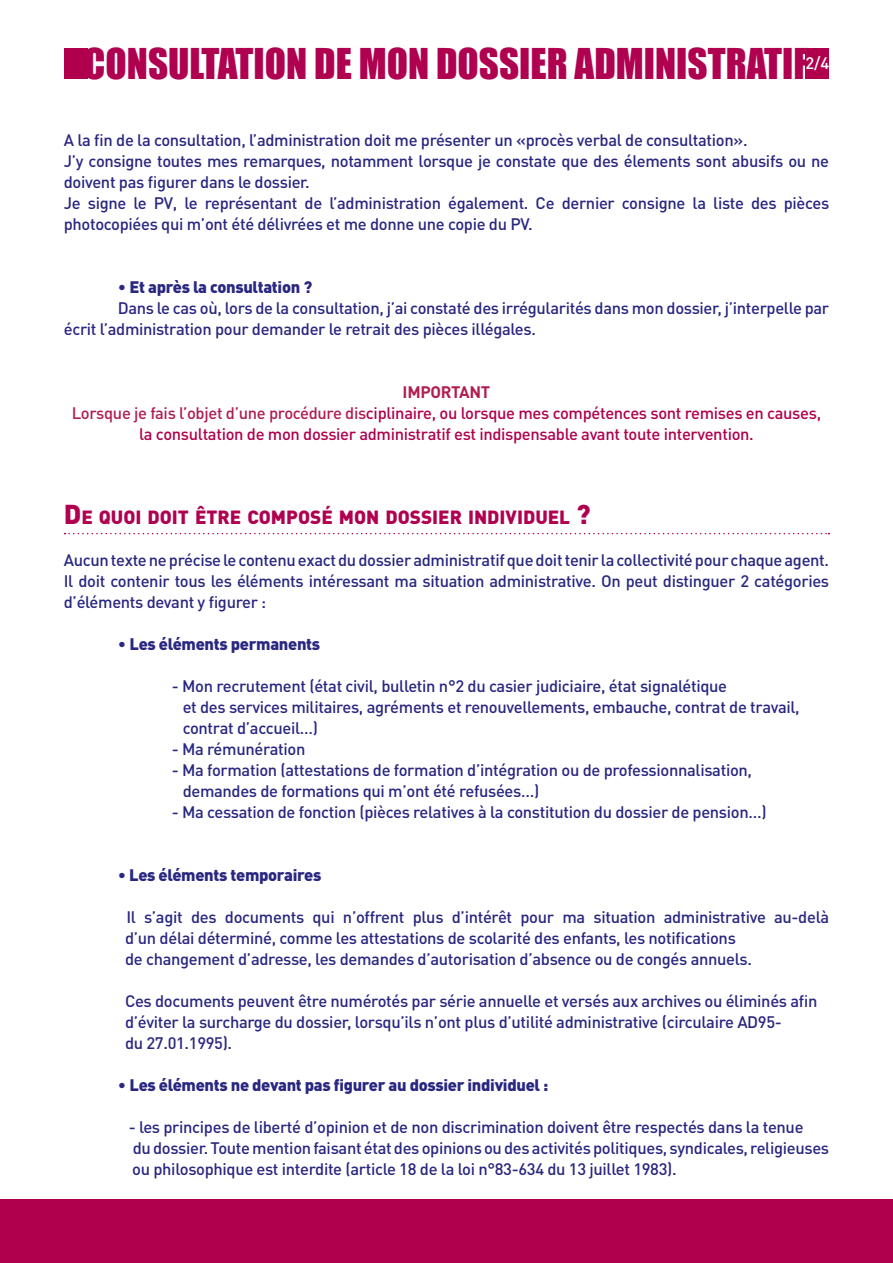
<style>
.page{position:relative;width:893px;height:1263px;background:#fff}
.page>*{position:absolute;margin:0;border:0;box-sizing:border-box;transform-origin:0 0}
.t1{font:39px "Impact";color:#b00151}
.t2{font:900 18.9px "DIN Pro";color:#b00151}
.t3{font:500 16.5px/21px "DIN Pro";letter-spacing:-.02em;color:#292780}
.t4{font:500 16.5px "DIN Pro";letter-spacing:-.02em;color:#b0004d}
.t5{font:900 16.5px "DIN Pro";letter-spacing:-.02em;color:#292780}
.t6{font:700 16.5px "DIN Pro";letter-spacing:-.02em;color:#b01e50}
.t7{font:500 16.5px "DIN Pro";color:#fff}
.s1{font-weight:500}
.s2{color:#b01e50}
.s3{font-size:27px}
</style>
<div class="page">
<svg style="left:65px;top:533px;width:764px;height:1px"></svg>
<div style="left:64px;top:48px;width:24px;height:31px;background:#b0004d"></div>
<div style="left:805px;top:48px;width:24px;height:31px;background:#b0004d"></div>
<div style="left:0;top:1199px;width:893px;height:64px;background:#b0004d"></div>
<p class="t1" style="left:84px;top:34px;width:726px">CONSULTATION DE MON DOSSIER ADMINISTRATIF</p>
<p class="t7" style="left:805px;top:52px;width:25px">2/4</p>
<p class="t3" style="left:64px;top:129px;width:685px">A la fin de la consultation, l’administration doit me présenter un «procès verbal de consultation».</p>
<p class="t3" style="left:64px;top:150px;width:767px">J’y consigne toutes mes remarques, notamment lorsque je constate que des élements sont abusifs ou ne doivent pas figurer dans le dossier.</p>
<p class="t3" style="left:64px;top:192px;width:767px">Je signe le PV, le représentant de l’administration également. Ce dernier consigne la liste des pièces photocopiées qui m’ont été délivrées et me donne une copie du PV.</p>
<p class="t5" style="left:118px;top:276px;width:196px"><span class="s1">•</span> Et après la consultation ?</p>
<p class="t3" style="left:64px;top:297px;width:767px;text-indent:54px">Dans le cas où, lors de la consultation, j’ai constaté des irrégularités dans mon dossier, j’interpelle par écrit l’administration pour demander le retrait des pièces illégales.</p>
<p class="t6" style="left:403px;top:381px;width:89px">IMPORTANT</p>
<p class="t4" style="left:72px;top:402px;width:751px"><span class="s2">Lorsque je fais l’objet d’une procédure dis</span>ciplinaire, ou lorsque mes compétences sont remises en causes,</p>
<p class="t4" style="left:139px;top:423px;width:616px">la consultation de mon dossier administratif est indispensable avant toute intervention.</p>
<p class="t2" style="left:64px;top:505px;width:528px"><span class="s3">D</span>E QUOI DOIT ÊTRE COMPOSÉ MON DOSSIER INDIVIDUEL <span class="s3">?</span></p>
<p class="t3" style="left:64px;top:549px;width:767px;text-align:justify">Aucun texte ne précise le contenu exact du dossier administratif que doit tenir la collectivité pour chaque agent.<br>Il doit contenir tous les éléments intéressant ma situation administrative. On peut distinguer 2 catégories d’éléments devant y figurer :</p>
<p class="t5" style="left:118px;top:633px;width:204px"><span class="s1">•</span> Les éléments permanents</p>
<p class="t3" style="left:183px;top:675px;width:619px;text-indent:-11px">- Mon recrutement (état civil, bulletin n°2 du casier judiciaire, état signalétique<br>et des services militaires, agréments et renouvellements, embauche, contrat de travail, contrat d’accueil…)</p>
<p class="t3" style="left:172px;top:738px;width:135px">- Ma rémunération</p>
<p class="t3" style="left:172px;top:759px;width:582px">- Ma formation (attestations de formation d’intégration ou de professionnalisation,</p>
<p class="t3" style="left:183px;top:780px;width:358px">demandes de formations qui m’ont été refusées…)</p>
<p class="t3" style="left:172px;top:801px;width:596px">- Ma cessation de fonction (pièces relatives à la constitution du dossier de pension…)</p>
<p class="t5" style="left:118px;top:864px;width:205px"><span class="s1">•</span> Les éléments temporaires</p>
<p class="t3" style="left:125px;top:906px;width:706px">Il s’agit des documents qui n’offrent plus d’intérêt pour ma situation administrative au-delà d’un délai déterminé, comme les attestations de scolarité des enfants, les notifications</p>
<p class="t3" style="left:125px;top:948px;width:629px">de changement d’adresse, les demandes d’autorisation d’absence ou de congés annuels.</p>
<p class="t3" style="left:125px;top:990px;width:694px">Ces documents peuvent être numérotés par série annuelle et versés aux archives ou éliminés afin</p>
<p class="t3" style="left:125px;top:1011px;width:658px">d’éviter la surcharge du dossier, lorsqu’ils n’ont plus d’utilité administrative (circulaire AD95-</p>
<p class="t3" style="left:125px;top:1032px;width:109px">du 27.01.1995).</p>
<p class="t5" style="left:118px;top:1074px;width:432px"><span class="s1">•</span> Les éléments ne devant pas figurer au dossier individuel :</p>
<p class="t3" style="left:129px;top:1116px;width:676px">- les principes de liberté d’opinion et de non discrimination doivent être respectés dans la tenue</p>
<p class="t3" style="left:133px;top:1137px;width:698px">du dossier. Toute mention faisant état des opinions ou des activités politiques, syndicales, religieuses</p>
<p class="t3" style="left:132px;top:1158px;width:546px">ou philosophique est interdite (article 18 de la loi n°83-634 du 13 juillet 1983).</p>
</div>
